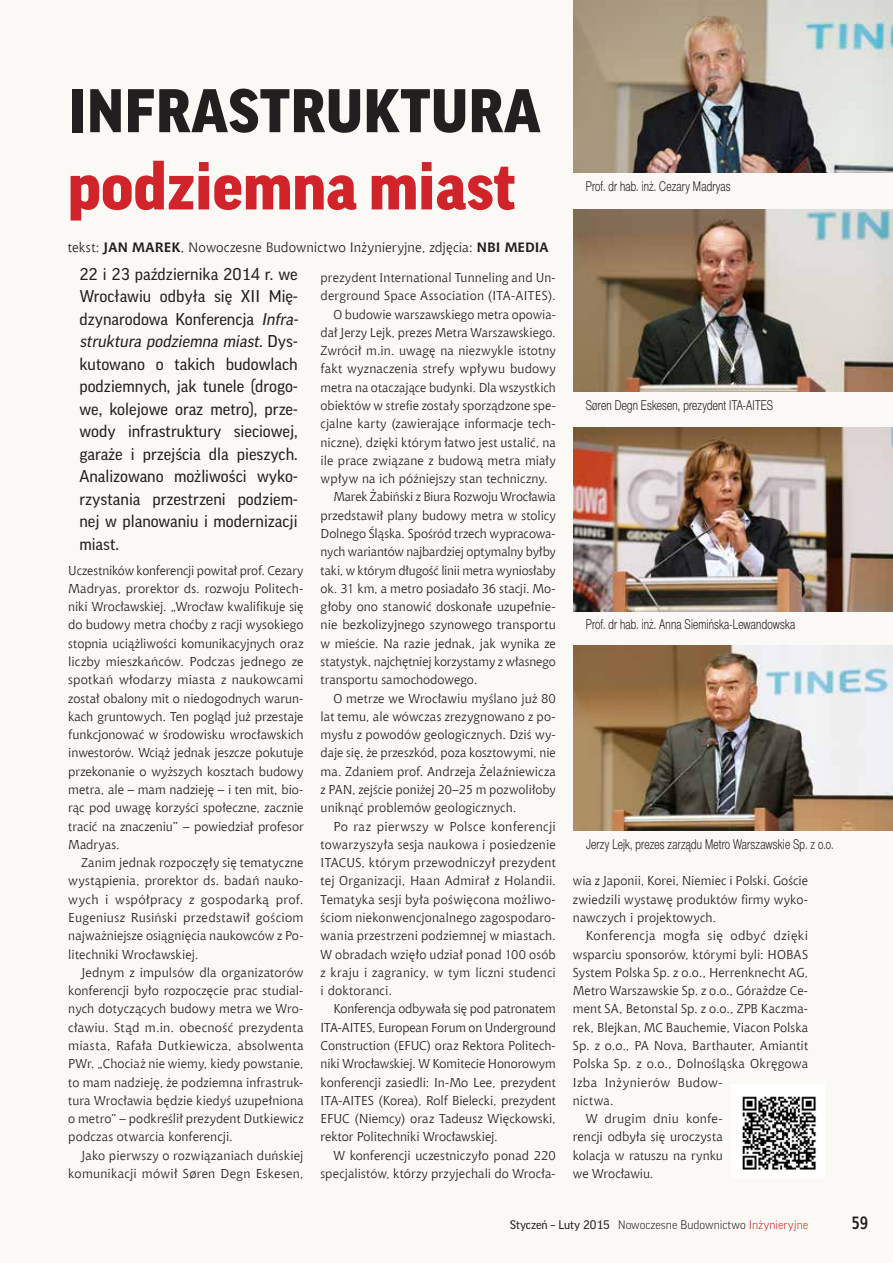
<style>
.page{position:relative;width:893px;height:1263px;background:#fbf9f5}
.page>*{position:absolute;margin:0;border:0;box-sizing:border-box;transform-origin:0 0}
.t1{font:900 65.4px "Good Pro";color:#d1232a}
.t2{font:900 59.4px "Good Pro";letter-spacing:.01em;color:#231f20}
.t3{font:700 18px "Aerton Cnd EFN";color:#231f20}
.t4{font:16.5px/22.5px "Good Pro";color:#231f20}
.t5{font:13.5px "Switzer Cnd EFN Light";letter-spacing:.015em;color:#231f20;scale:.9 1}
.t6{font:13.5px "Chianti EU";letter-spacing:.005em;color:#231f20}
.t7{font:12.75px/18.3px "Chianti EU";letter-spacing:.005em;color:#231f20;text-align:justify}
.t8{font:12.75px "Chianti EU";letter-spacing:.03em;color:#231f20}
.t9{font:12.75px "Chianti EU";letter-spacing:.025em;color:#231f20}
.t10{font:300 12px "Good Pro";color:#231f20}
.s1{font-weight:700}
.s2{font-style:italic}
.s3{font-weight:400}
.s4{color:#d1232a}
</style>
<div class="page">
<img style="left:573px;top:0;width:320px;height:172px">
<img style="left:573px;top:209px;width:320px;height:182px">
<img style="left:573px;top:428px;width:320px;height:183px">
<img style="left:573px;top:646px;width:320px;height:184px">
<div style="left:731px;top:1084px;width:94px;height:94px;background:#fff"></div>
<img style="left:742px;top:1096px;width:74px;height:74px">
<h2 class="t2" style="left:68px;top:78px;width:474px">INFRASTRUKTURA</h2>
<h1 class="t1" style="left:68px;top:149px;width:450px">podziemna miast</h1>
<p class="t6" style="left:68px;top:239px;width:482px">tekst: <span class="s1">JAN MAREK</span>, Nowoczesne Budownictwo Inżynieryjne, zdjęcia: <span class="s1">NBI MEDIA</span></p>
<p class="t4" style="left:79px;top:262px;width:223px">22 i 23 października 2014 r. we<br>Wrocławiu odbyła się XII Mię&shy;dzynarodowa Konferencja <span class="s2">Infra&shy;struktura podziemna miast</span>. D y s - kutowano o takich budowlach podziemnych, jak tunele (drogo&shy;we, kolejowe oraz metro), prze&shy;wody infrastruktury sieciowej, garaże i przejścia dla pieszych.<br>Analizowano możliwości wyko&shy;rzystania przestrzeni podziem&shy;nej w planowaniu i modernizacji miast.</p>
<p class="t7" style="left:68px;top:561px;width:237px">Uczestników konferencji powitał prof. Cezary Madryas, prorektor ds. rozwoju Politech&shy;niki Wrocławskiej. „Wrocław kwalifikuje się do budowy metra choćby z racji wysokiego stopnia uciążliwości komunikacyjnych oraz liczby mieszkańców. Podczas jednego ze spotkań włodarzy miasta z naukowcami został obalony mit o niedogodnych warun&shy;kach gruntowych. Ten pogląd już przestaje funkcjonować w środowisku wrocławskich inwestorów. Wciąż jednak jeszcze pokutuje przekonanie o wyższych kosztach budowy metra, ale – mam nadzieję – i ten mit, bio&shy;rąc pod uwagę korzyści społeczne, zacznie tracić na znaczeniu” – powiedział profesor Madryas.</p>
<p class="t7" style="left:68px;top:853px;width:237px;text-indent:13px">Zanim jednak rozpoczęły się tematyczne wystąpienia, prorektor ds. badań nauko&shy;wych i współpracy z gospodarką prof.<br>Eugeniusz Rusiński przedstawił gościom najważniejsze osiągnięcia naukowców z Po&shy;litechniki Wrocławskiej.</p>
<p class="t7" style="left:68px;top:963px;width:237px;text-indent:13px">Jednym z impulsów dla organizatorów konferencji było rozpoczęcie prac studial&shy;nych dotyczących budowy metra we Wro&shy;cławiu. Stąd m.in. obecność prezydenta miasta, Rafała Dutkiewicza, absolwenta PWr. „Chociaż nie wiemy, kiedy powstanie, to mam nadzieję, że podziemna infrastruk&shy;tura Wrocławia będzie kiedyś uzupełniona o metro” – podkreślił prezydent Dutkiewicz podczas otwarcia konferencji.</p>
<p class="t7" style="left:68px;top:1146px;width:237px;text-align:right">Jako pierwszy o rozwiązaniach duńskiej komunikacji mówił Søren Degn Eskesen,</p>
<p class="t7" style="left:321px;top:268px;width:237px">prezydent International Tunneling and Un-</p>
<p class="t7" style="left:321px;top:286px;width:237px">derground Space Association (ITA-AITES).</p>
<p class="t7" style="left:333px;top:305px;width:224px">O budowie warszawskiego metra opowia-</p>
<p class="t7" style="left:321px;top:323px;width:237px">dał Jerzy Lejk, prezes Metra Warszawskiego.</p>
<p class="t7" style="left:321px;top:341px;width:237px">Zwrócił m.in. uwagę na niezwykle istotny</p>
<p class="t7" style="left:321px;top:360px;width:237px">fakt wyznaczenia strefy wpływu budowy</p>
<p class="t7" style="left:321px;top:378px;width:237px">metra na otaczające budynki. Dla wszystkich</p>
<p class="t7" style="left:321px;top:396px;width:237px">obiektów w strefie zostały sporządzone spe-</p>
<p class="t7" style="left:321px;top:414px;width:237px">cjalne karty (zawierające informacje tech-</p>
<p class="t7" style="left:321px;top:433px;width:237px">niczne), dzięki którym łatwo jest ustalić, na</p>
<p class="t7" style="left:321px;top:451px;width:237px">ile prace związane z budową metra miały</p>
<p class="t7" style="left:321px;top:469px;width:229px">wpływ na ich późniejszy stan techniczny.</p>
<p class="t7" style="left:333px;top:488px;width:224px">Marek Żabiński z Biura Rozwoju Wrocławia</p>
<p class="t7" style="left:321px;top:506px;width:237px">przedstawił plany budowy metra w stolicy</p>
<p class="t7" style="left:321px;top:524px;width:237px">Dolnego Śląska. Spośród trzech wypracowa-</p>
<p class="t7" style="left:321px;top:542px;width:237px">nych wariantów najbardziej optymalny byłby</p>
<p class="t7" style="left:321px;top:561px;width:237px">taki, w którym długość linii metra wyniosłaby</p>
<p class="t7" style="left:321px;top:579px;width:237px">ok. 31 km, a metro posiadało 36 stacji. Mo-</p>
<p class="t7" style="left:321px;top:597px;width:237px">głoby ono stanowić doskonałe uzupełnie-</p>
<p class="t7" style="left:321px;top:616px;width:237px">nie bezkolizyjnego szynowego transportu</p>
<p class="t7" style="left:321px;top:634px;width:237px">w mieście. Na razie jednak, jak wynika ze</p>
<p class="t7" style="left:321px;top:652px;width:237px">statystyk, najchętniej korzystamy z własnego</p>
<p class="t7" style="left:321px;top:670px;width:158px">transportu samochodowego.</p>
<p class="t7" style="left:333px;top:689px;width:224px">O metrze we Wrocławiu myślano już 80</p>
<p class="t7" style="left:321px;top:707px;width:237px">lat temu, ale wówczas zrezygnowano z po-</p>
<p class="t7" style="left:321px;top:725px;width:237px">mysłu z powodów geologicznych. Dziś wy-</p>
<p class="t7" style="left:321px;top:744px;width:237px">daje się, że przeszkód, poza kosztowymi, nie</p>
<p class="t7" style="left:321px;top:762px;width:237px">ma. Zdaniem prof. Andrzeja Żelaźniewicza</p>
<p class="t7" style="left:321px;top:780px;width:237px">z PAN, zejście poniżej 20–25 m pozwoliłoby</p>
<p class="t7" style="left:321px;top:798px;width:197px">uniknąć problemów geologicznych.</p>
<p class="t9" style="left:333px;top:818px;width:224px">Po raz pierwszy w Polsce konferencji</p>
<p class="t7" style="left:321px;top:835px;width:237px">towarzyszyła sesja naukowa i posiedzenie</p>
<p class="t7" style="left:321px;top:853px;width:237px">ITACUS, którym przewodniczył prezydent</p>
<p class="t7" style="left:321px;top:872px;width:237px">tej Organizacji, Haan Admirał z Holandii.</p>
<p class="t7" style="left:321px;top:890px;width:237px">Tematyka sesji była poświęcona możliwo-</p>
<p class="t7" style="left:321px;top:908px;width:237px">ściom niekonwencjonalnego zagospodaro-</p>
<p class="t7" style="left:321px;top:926px;width:237px">wania przestrzeni podziemnej w miastach.</p>
<p class="t7" style="left:321px;top:945px;width:237px">W obradach wzięło udział ponad 100 osób</p>
<p class="t7" style="left:321px;top:963px;width:237px">z kraju i zagranicy, w tym liczni studenci</p>
<p class="t7" style="left:321px;top:981px;width:73px">i doktoranci.</p>
<p class="t7" style="left:333px;top:1000px;width:224px">Konferencja odbywała się pod patronatem</p>
<p class="t7" style="left:321px;top:1018px;width:237px">ITA-AITES, European Forum on Underground</p>
<p class="t7" style="left:321px;top:1036px;width:237px">Construction (EFUC) oraz Rektora Politech-</p>
<p class="t7" style="left:321px;top:1054px;width:237px">niki Wrocławskiej. W Komitecie Honorowym</p>
<p class="t7" style="left:321px;top:1073px;width:237px">konferencji zasiedli: In-Mo Lee, prezydent</p>
<p class="t7" style="left:321px;top:1091px;width:237px">ITA-AITES (Korea), Rolf Bielecki, prezydent</p>
<p class="t7" style="left:321px;top:1109px;width:237px">EFUC (Niemcy) oraz Tadeusz Więckowski,</p>
<p class="t7" style="left:321px;top:1128px;width:179px">rektor Politechniki Wrocławskiej.</p>
<p class="t7" style="left:333px;top:1146px;width:224px">W konferencji uczestniczyło ponad 220</p>
<p class="t7" style="left:321px;top:1164px;width:237px">specjalistów, którzy przyjechali do Wrocła-</p>
<p class="t5" style="left:586px;top:178px;width:162px">Prof. dr hab. inż. Cezary Madryas</p>
<p class="t5" style="left:586px;top:397px;width:210px">Søren Degn Eskesen, prezydent ITA-AITES</p>
<p class="t5" style="left:586px;top:617px;width:234px">Prof. dr hab. inż. Anna Siemińska-Lewandowska</p>
<p class="t5" style="left:586px;top:836px;width:276px">Jerzy Lejk, prezes zarządu Metro Warszawskie Sp. z o.o.</p>
<p class="t7" style="left:573px;top:872px;width:237px">wia z Japonii, Korei, Niemiec i Polski. Goście zwiedzili wystawę produktów firmy wyko&shy;nawczych i projektowych.</p>
<p class="t8" style="left:586px;top:928px;width:224px">Konferencja mogła się odbyć dzięki</p>
<p class="t7" style="left:573px;top:945px;width:237px">wsparciu sponsorów, którymi byli: HOBAS</p>
<p class="t7" style="left:573px;top:963px;width:237px">System Polska Sp. z o.o., Herrenknecht AG,</p>
<p class="t7" style="left:573px;top:981px;width:237px">Metro Warszawskie Sp. z o.o., Górażdze Ce-</p>
<p class="t7" style="left:573px;top:1000px;width:237px">ment SA, Betonstal Sp. z o.o., ZPB Kaczma-</p>
<p class="t7" style="left:573px;top:1018px;width:237px">rek, Blejkan, MC Bauchemie, Viacon Polska</p>
<p class="t7" style="left:573px;top:1036px;width:237px">Sp. z o.o., PA Nova, Barthauter, Amiantit</p>
<p class="t7" style="left:573px;top:1054px;width:237px">Polska Sp. z o.o., Dolnośląska Okręgowa</p>
<p class="t8" style="left:573px;top:1074px;width:151px">Izba Inżynierów Budow-</p>
<p class="t7" style="left:573px;top:1091px;width:42px">nictwa.</p>
<p class="t7" style="left:586px;top:1109px;width:139px">W drugim dniu konfe-</p>
<p class="t7" style="left:573px;top:1128px;width:151px">rencji odbyła się uroczysta</p>
<p class="t7" style="left:573px;top:1146px;width:151px">kolacja w ratuszu na rynku</p>
<p class="t7" style="left:573px;top:1164px;width:82px">we Wrocławiu.</p>
<p class="t10" style="left:510px;top:1218px;width:300px"><span class="s3">Styczeń – Luty 2015</span> Nowoczesne Budownictwo <span class="s4">Inżynieryjne</span></p>
<h3 class="t3" style="left:851px;top:1212px;width:18px">59</h3>
</div>
